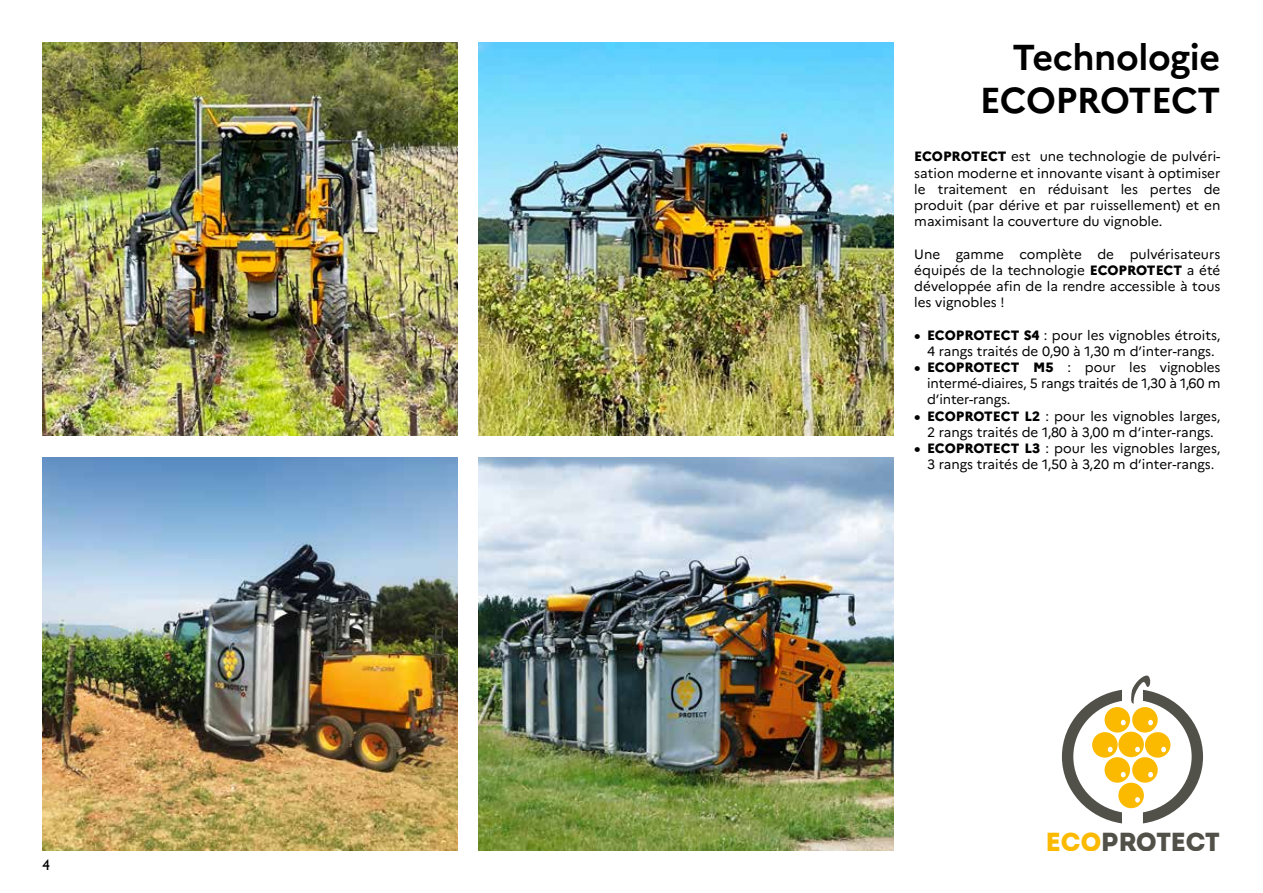
<style>
.page{position:relative;width:1263px;height:893px;background:#fff}
.page>*{position:absolute;margin:0;border:0;box-sizing:border-box;transform-origin:0 0}
.t1{font:700 36px/43.2px "Marianne";letter-spacing:-.01em;color:#000;text-align:right}
.t2{font:26.1px "Intro";letter-spacing:-.025em;color:#525149}
.t3{font:15px "Gill Sans";color:#000}
.t4{font:13.5px/16.2px "Marianne";color:#000;text-align:justify}
.s1{font-weight:800}
.s2{color:#fbba00}
</style>
<div class="page">
<svg style="left:1062px;top:675px;width:141px;height:148px"></svg>
<img style="left:43px;top:457px;width:414px;height:393px">
<img style="left:43px;top:43px;width:414px;height:393px">
<img style="left:478px;top:457px;width:415px;height:393px">
<img style="left:478px;top:43px;width:415px;height:393px">
<p class="t3" style="left:43px;top:856px;width:9px">4</p>
<h1 class="t1" style="left:980px;top:32px;width:242px">Technologie<br>ECOPROTECT</h1>
<p class="t4" style="left:914px;top:147px;width:308px"><span class="s1">ECOPROTECT</span> est une technologie de pulvéri&shy;sation moderne et innovante visant à optimiser le traitement en réduisant les pertes de produit (par dérive et par ruissellement) et en maximisant la couverture du vignoble.</p>
<p class="t4" style="left:914px;top:245px;width:308px">Une gamme complète de pulvérisateurs équipés de la technologie <span class="s1">ECOPROTECT</span> a été développée afin de la rendre accessible à tous les vignobles !</p>
<p class="t4" style="left:914px;top:326px;width:308px;text-align:center"><span class="s1">• ECOPROTECT S4</span> : pour les vignobles étroits,<br>4 rangs traités de 0,90 à 1,30 m d’inter-rangs.</p>
<p class="t4" style="left:927px;top:358px;width:295px;text-indent:-13px"><span class="s1">• ECOPROTECT M5</span> : pour les vignobles intermé-diaires, 5 rangs traités de 1,30 à 1,60 m d’inter-rangs.</p>
<p class="t4" style="left:914px;top:407px;width:308px;text-align:center"><span class="s1">• ECOPROTECT L2</span> : pour les vignobles larges,<br>2 rangs traités de 1,80 à 3,00 m d’inter-rangs.</p>
<p class="t4" style="left:914px;top:439px;width:308px;text-align:center"><span class="s1">• ECOPROTECT L3</span> : pour les vignobles larges,<br>3 rangs traités de 1,50 à 3,20 m d’inter-rangs.</p>
<h2 class="t2" style="left:1045px;top:826px;width:176px"><span class="s2">ECO</span>PROTECT</h2>
</div>
